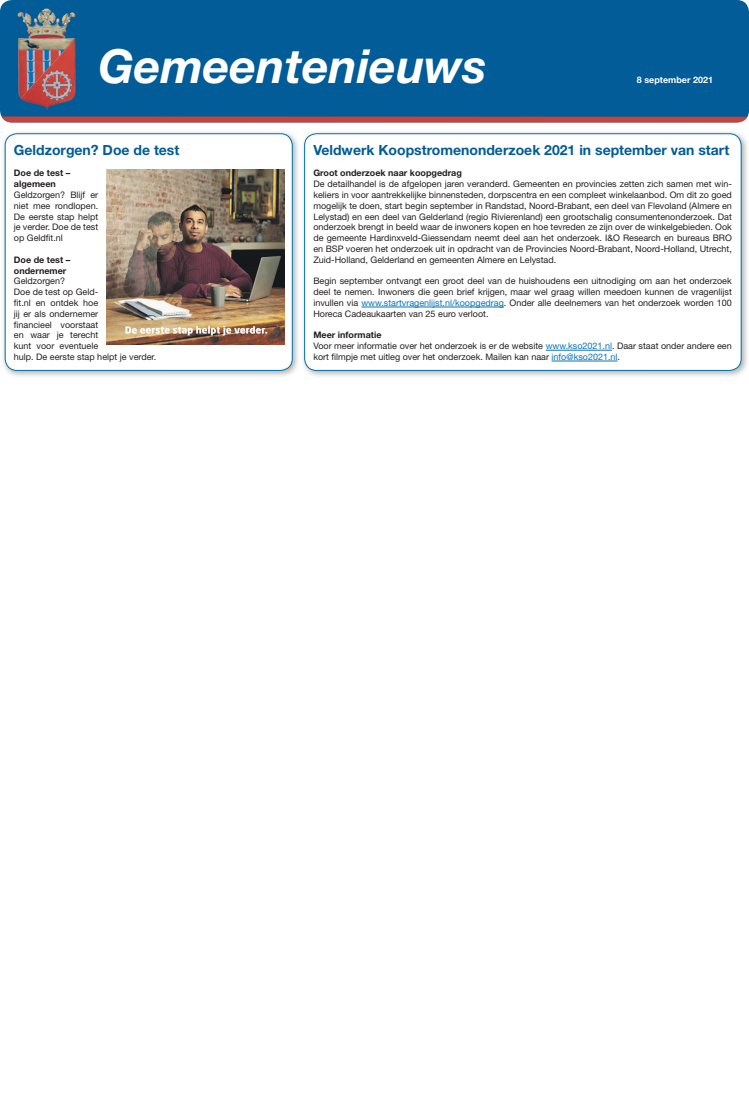
<style>
.page{position:relative;width:749px;height:1120px;background:#fff}
.page>*{position:absolute;margin:0;border:0;box-sizing:border-box;transform-origin:0 0}
.t1{font:italic 700 47px "Helvetica Neue LT Std";color:#fff}
.t2{font:700 14px "Helvetica Neue";color:#015c98}
.t3{font:9px/10.8px "Helvetica Neue";color:#231f20;text-align:justify}
.t4{font:700 9px/10.8px "Helvetica Neue LT Std";color:#231f20}
.t5{font:700 9px "Helvetica Neue LT Std";color:#fff}
.s1{color:#0773ba}
</style>
<div class="page">
<div style="left:0;top:0;width:748px;height:122px;background:#015c98;border-radius:12px"></div>
<img style="left:17px;top:8px;width:59px;height:102px">
<svg style="left:1px;top:116px;width:746px;height:6px;background:#b54643"></svg>
<img style="left:3px;top:132px;width:744px;height:244px">
<div style="left:5px;top:134px;width:287px;height:236px;background:#fff;border-radius:12px"></div>
<div style="left:5px;top:133px;width:288px;height:238px;border:1px solid #006ea5;border-radius:12px"></div>
<img style="left:107px;top:170px;width:178px;height:174px">
<div style="left:304px;top:134px;width:437px;height:236px;background:#fff;border-radius:12px"></div>
<div style="left:304px;top:133px;width:437px;height:238px;border:1px solid #006ea5;border-radius:12px"></div>
<hr style="left:361px;top:307px;width:142px;height:1px;background:#0773ba">
<hr style="left:545px;top:350px;width:67px;height:1px;background:#0773ba">
<hr style="left:551px;top:361px;width:66px;height:1px;background:#0773ba">
<h1 class="t1" style="left:99px;top:37px;width:389px">Gemeentenieuws</h1>
<p class="t5" style="left:636px;top:74px;width:78px">8 september 2021</p>
<h2 class="t2" style="left:14px;top:141px;width:167px">Geldzorgen? Doe de test</h2>
<p class="t4" style="left:14px;top:168px;width:58px">Doe de test – algemeen</p>
<p class="t3" style="left:14px;top:189px;width:86px">Geldzorgen? Blijf er niet mee rondlopen.<br>De eerste stap helpt je verder. Doe de test op Geldfit.nl</p>
<p class="t4" style="left:14px;top:254px;width:58px">Doe de test – ondernemer</p>
<p class="t3" style="left:14px;top:276px;width:144px;text-align:left">Geldzorgen?<br>Doe de test op Geld-<br>fit.nl en ontdek hoe<br>jij er als ondernemer<br>financieel voorstaat<br>en waar je terecht<br>kunt voor eventuele<br>hulp. De eerste stap helpt je verder.</p>
<h2 class="t2" style="left:313px;top:141px;width:417px">Veldwerk Koopstromenonderzoek 2021 in september van start</h2>
<p class="t4" style="left:313px;top:168px;width:150px">Groot onderzoek naar koopgedrag</p>
<p class="t3" style="left:313px;top:178px;width:420px">De detailhandel is de afgelopen jaren veranderd. Gemeenten en provincies zetten zich samen met win&shy;keliers in voor aantrekkelijke binnensteden, dorpscentra en een compleet winkelaanbod. Om dit zo goed mogelijk te doen, start begin september in Randstad, Noord-Brabant, een deel van Flevoland (Almere en Lelystad) en een deel van Gelderland (regio Rivierenland) een grootschalig consumentenonderzoek. Dat onderzoek brengt in beeld waar de inwoners kopen en hoe tevreden ze zijn over de winkelgebieden. Ook de gemeente Hardinxveld-Giessendam neemt deel aan het onderzoek. I&amp;O Research en bureaus BRO en BSP voeren het onderzoek uit in opdracht van de Provincies Noord-Brabant, Noord-Holland, Utrecht, Zuid-Holland, Gelderland en gemeenten Almere en Lelystad.</p>
<p class="t3" style="left:313px;top:276px;width:420px">Begin september ontvangt een groot deel van de huishoudens een uitnodiging om aan het onderzoek deel te nemen. Inwoners die geen brief krijgen, maar wel graag willen meedoen kunnen de vragenlijst invullen via <span class="s1">www.startvragenlijst.nl/koopgedrag</span>. Onder alle deelnemers van het onderzoek worden 100<br>Horeca Cadeaukaarten van 25 euro verloot.</p>
<p class="t4" style="left:313px;top:330px;width:70px">Meer informatie</p>
<p class="t3" style="left:313px;top:340px;width:420px">Voor meer informatie over het onderzoek is er de website <span class="s1">www.kso2021.nl</span>. Daar staat onder andere een kort filmpje met uitleg over het onderzoek. Mailen kan naar <span class="s1">info@kso2021.nl</span>.</p>
</div>
